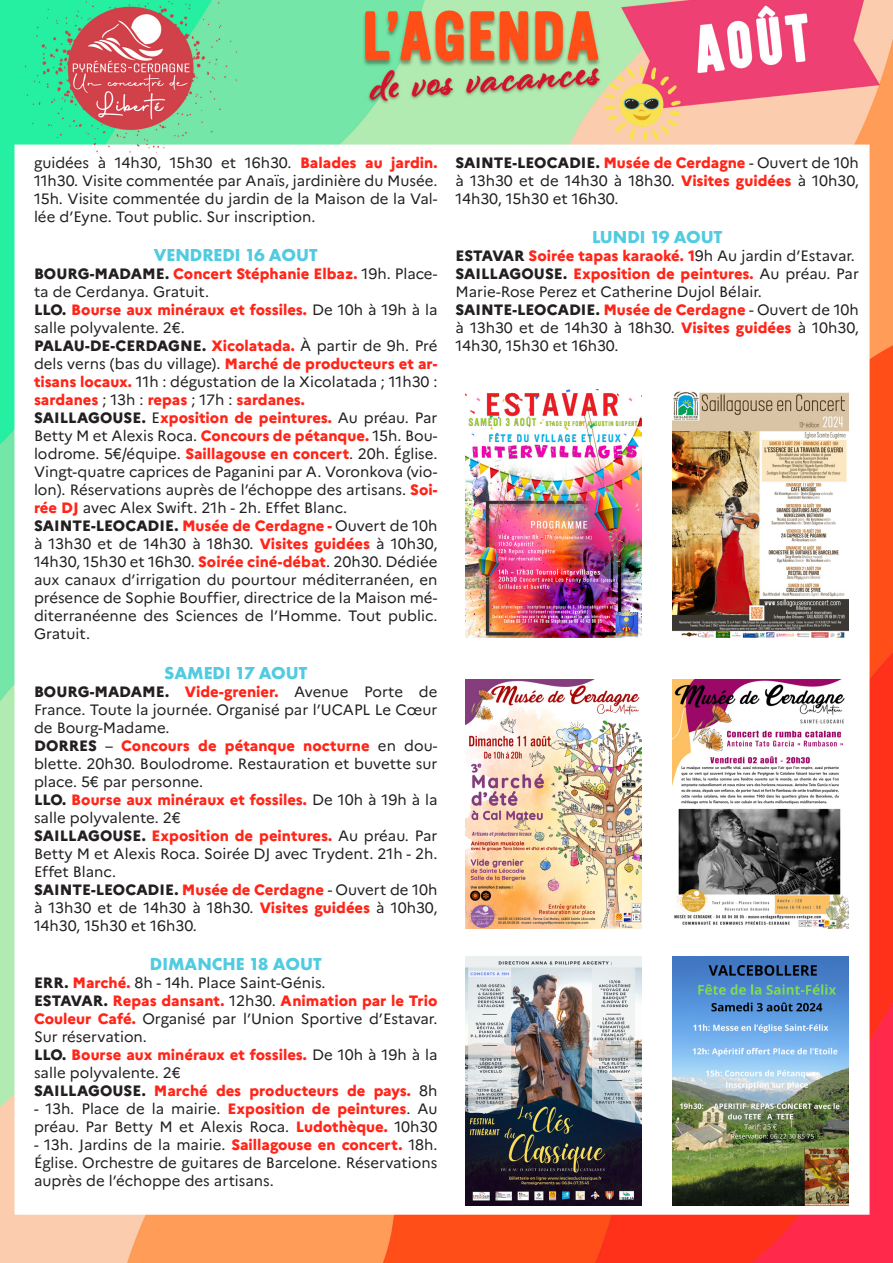
<style>
.page{position:relative;width:893px;height:1263px;background:#fff}
.page>*{position:absolute;margin:0;border:0;box-sizing:border-box;transform-origin:0 0}
.t1{font:700 18px "Futura PT";color:#51cbe0}
.t2{font:15px/18px "Marianne";color:#231f20;text-align:justify}
.t3{font:800 15px "Marianne";color:#ff2519}
.s1{font-weight:800;color:#ff2519}
.s2{font-weight:800}
.s3{color:#231f20}
.s4{font-weight:400;color:#231f20}
</style>
<div class="page">
<img style="left:0;top:0;width:893px;height:1263px">
<img style="left:466px;top:389px;width:175px;height:249px">
<img style="left:466px;top:679px;width:175px;height:249px">
<img style="left:673px;top:679px;width:176px;height:249px">
<img style="left:466px;top:957px;width:175px;height:248px">
<img style="left:673px;top:389px;width:176px;height:249px">
<img style="left:673px;top:957px;width:176px;height:248px">
<p class="t2" style="left:34px;top:152px;width:405px">guidées à 14h30, 15h30 et 16h30. <span class="s1">Balades au jardin.<br></span>11h30. Visite commentée par Anaïs, jardinière du Musée.<br>15h. Visite commentée du jardin de la Maison de la Val&shy;lée d’Eyne. Tout public. Sur inscription.</p>
<p class="t1" style="left:154px;top:243px;width:165px">VENDREDI 16 AOUT</p>
<p class="t2" style="left:34px;top:264px;width:405px"><span class="s2">BOURG-MADAME.</span> <span class="s1">Concert Stéphanie Elbaz.</span> 19h. Place&shy;ta de Cerdanya. Gratuit.</p>
<p class="t2" style="left:34px;top:300px;width:405px"><span class="s2">LLO.</span> <span class="s1">Bourse aux minéraux et fossiles.</span> De 10h à 19h à la salle polyvalente. 2€.</p>
<p class="t2" style="left:34px;top:336px;width:405px"><span class="s2">PALAU-DE-CERDAGNE.</span> <span class="s1">Xicolatada.</span> À partir de 9h. Pré dels verns (bas du village). <span class="s1">Marché de producteurs et ar&shy;tisans locaux.</span> 11h : dégustation de la Xicolatada ; 11h30 : <span class="s1">sardanes</span> ; 13h : <span class="s1">repas</span> ; 17h : <span class="s1">sardanes.</span></p>
<p class="t2" style="left:34px;top:408px;width:405px"><span class="s2">SAILLAGOUSE.</span> E<span class="s1">xposition de peintures.</span> Au préau. Par Betty M et Alexis Roca. <span class="s1">Concours de pétanque.</span> 15h. Bou&shy;lodrome. 5€/équipe. <span class="s1">Saillagouse en concert</span>. 20h. Église.<br>Vingt-quatre caprices de Paganini par A. Voronkova (vio&shy;lon). Réservations auprès de l’échoppe des artisans. <span class="s1">Soi&shy;rée DJ</span> avec Alex Swift. 21h - 2h. Effet Blanc.</p>
<p class="t2" style="left:34px;top:516px;width:405px"><span class="s2">SAINTE-LEOCADIE.</span> <span class="s1">Musée de Cerdagne -</span> Ouvert de 10h à 13h30 et de 14h30 à 18h30. <span class="s1">Visites guidées</span> à 10h30, 14h30, 15h30 et 16h30. <span class="s1">Soirée ciné-débat</span>. 20h30. Dédiée aux canaux d’irrigation du pourtour méditerranéen, en présence de Sophie Bouffier, directrice de la Maison mé&shy;diterranéenne des Sciences de l’Homme. Tout public.<br>Gratuit.</p>
<p class="t1" style="left:164px;top:661px;width:145px">SAMEDI 17 AOUT</p>
<p class="t2" style="left:34px;top:681px;width:405px"><span class="s2">BOURG-MADAME.</span> <span class="s1">Vide-grenier.</span> Avenue Porte de France. Toute la journée. Organisé par l’UCAPL Le Cœur de Bourg-Madame.</p>
<p class="t2" style="left:34px;top:735px;width:405px"><span class="s2">DORRES</span> – <span class="s1">Concours de pétanque nocturne</span> en dou&shy;blette. 20h30. Boulodrome. Restauration et buvette sur place. 5€ par personne.</p>
<p class="t2" style="left:34px;top:789px;width:405px"><span class="s2">LLO.</span> <span class="s1">Bourse aux minéraux et fossiles.</span> De 10h à 19h à la salle polyvalente. 2€</p>
<p class="t2" style="left:34px;top:825px;width:405px"><span class="s2">SAILLAGOUSE.</span> <span class="s1">Exposition de peintures.</span> Au préau. Par Betty M et Alexis Roca. Soirée DJ avec Trydent. 21h - 2h.<br>Effet Blanc.</p>
<p class="t2" style="left:34px;top:879px;width:405px"><span class="s2">SAINTE-LEOCADIE.</span> <span class="s1">Musée de Cerdagne</span> - Ouvert de 10h à 13h30 et de 14h30 à 18h30. <span class="s1">Visites guidées</span> à 10h30, 14h30, 15h30 et 16h30.</p>
<p class="t1" style="left:150px;top:953px;width:173px">DIMANCHE 18 AOUT</p>
<p class="t2" style="left:34px;top:973px;width:293px"><span class="s2">ERR.</span> <span class="s1">Marché.</span> 8h - 14h. Place Saint-Génis.</p>
<p class="t2" style="left:34px;top:991px;width:405px"><span class="s2">ESTAVAR.</span> <span class="s1">Repas dansant.</span> 12h30. <span class="s1">Animation par le Trio Couleur Café.</span> Organisé par l’Union Sportive d’Estavar.<br>Sur réservation.</p>
<p class="t2" style="left:34px;top:1045px;width:405px"><span class="s2">LLO.</span> <span class="s1">Bourse aux minéraux et fossiles.</span> De 10h à 19h à la salle polyvalente. 2€</p>
<p class="t3" style="left:34px;top:1079px;width:405px"><span class="s3">SAILLAGOUSE.</span> Marché des producteurs de pays. <span class="s4">8h</span></p>
<p class="t2" style="left:34px;top:1099px;width:405px">- 13h. Place de la mairie. <span class="s1">Exposition de peintures</span>. Au préau. Par Betty M et Alexis Roca. <span class="s1">Ludothèque.</span> 10h30</p>
<p class="t2" style="left:34px;top:1135px;width:405px">- 13h. Jardins de la mairie. <span class="s1">Saillagouse en concert.</span> 18h.<br>Église. Orchestre de guitares de Barcelone. Réservations auprès de l’échoppe des artisans.</p>
<p class="t2" style="left:455px;top:152px;width:405px"><span class="s2">SAINTE-LEOCADIE.</span> <span class="s1">Musée de Cerdagne</span> - Ouvert de 10h à 13h30 et de 14h30 à 18h30. <span class="s1">Visites guidées</span> à 10h30, 14h30, 15h30 et 16h30.</p>
<p class="t1" style="left:592px;top:225px;width:132px">LUNDI 19 AOUT</p>
<p class="t3" style="left:455px;top:244px;width:401px"><span class="s3">ESTAVAR</span> Soirée tapas karaoké. 1<span class="s4">9h Au jardin d’Estavar.</span></p>
<p class="t2" style="left:455px;top:264px;width:405px"><span class="s2">SAILLAGOUSE.</span> <span class="s1">Exposition de peintures.</span> Au préau. Par<br>Marie-Rose Perez et Catherine Dujol Bélair.</p>
<p class="t2" style="left:455px;top:300px;width:405px"><span class="s2">SAINTE-LEOCADIE.</span> <span class="s1">Musée de Cerdagne</span> - Ouvert de 10h à 13h30 et de 14h30 à 18h30. <span class="s1">Visites guidées</span> à 10h30, 14h30, 15h30 et 16h30.</p>
</div>
